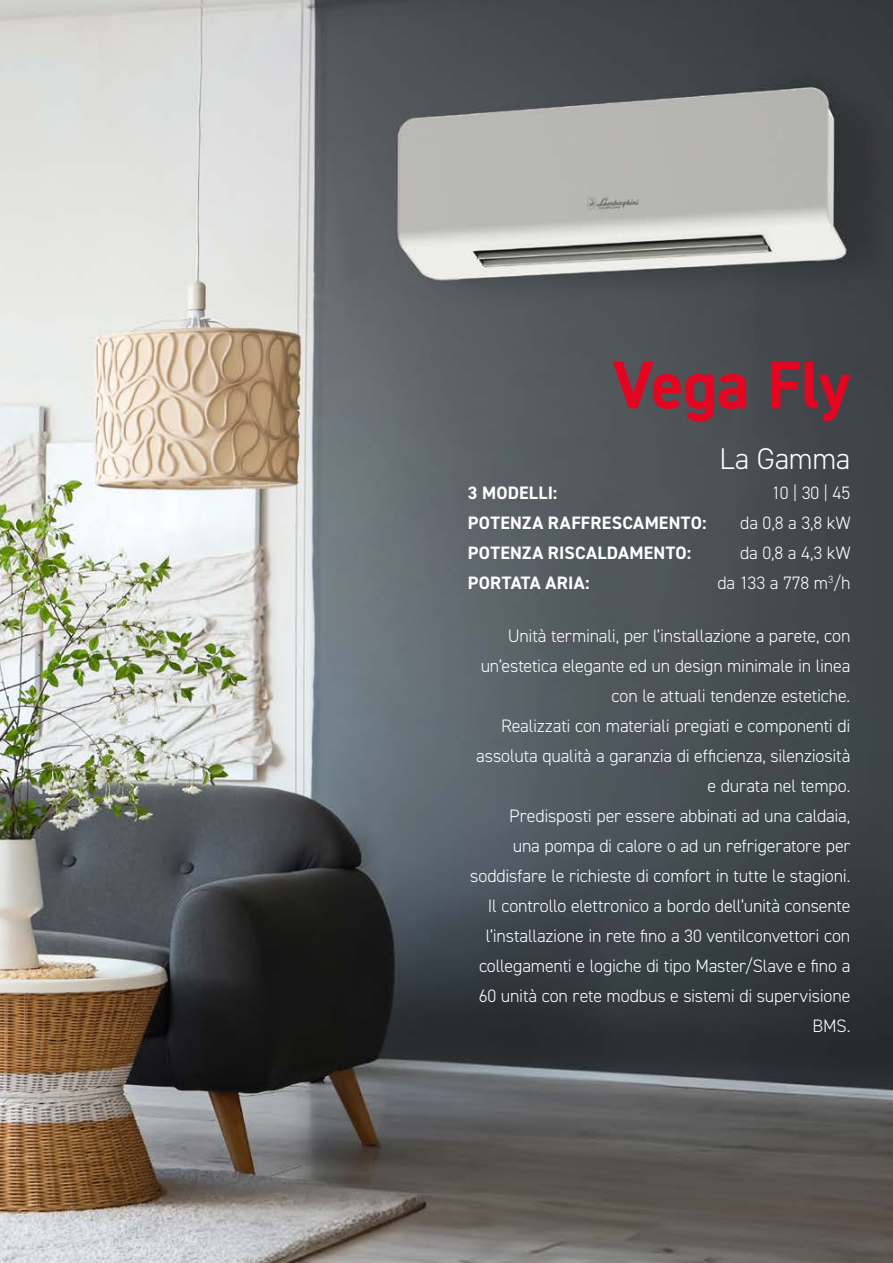
<style>
.page{position:relative;width:893px;height:1263px;background:#fff}
.page>*{position:absolute;margin:0;border:0;box-sizing:border-box;transform-origin:0 0}
.t1{font:700 67.5px "DIN2014";letter-spacing:-.015em;color:#e40521}
.t2{font:300 30px "DIN2014";letter-spacing:-.015em;color:#fff}
.t3{font:300 18px/30px "DIN2014";letter-spacing:-.01em;color:#fff;text-align:right}
.t4{font:700 18px "DIN2014";letter-spacing:.015em;color:#fff}
</style>
<div class="page">
<img style="left:0;top:0;width:893px;height:1263px">
<h1 class="t1" style="left:612px;top:340px;width:239px">Vega Fly</h1>
<h2 class="t2" style="left:719px;top:440px;width:133px">La Gamma</h2>
<p class="t4" style="left:468px;top:481px;width:91px">3 MODELLI:</p>
<p class="t3" style="left:772px;top:478px;width:80px">10 | 30 | 45</p>
<p class="t4" style="left:468px;top:511px;width:240px">POTENZA RAFFRESCAMENTO:</p>
<p class="t3" style="left:740px;top:508px;width:112px">da 0,8 a 3,8 kW</p>
<p class="t4" style="left:468px;top:541px;width:225px">POTENZA RISCALDAMENTO:</p>
<p class="t3" style="left:740px;top:538px;width:112px">da 0,8 a 4,3 kW</p>
<p class="t4" style="left:468px;top:571px;width:123px">PORTATA ARIA:</p>
<p class="t3" style="left:717px;top:568px;width:135px">da 133 a 778 m<sup>3</sup>/h</p>
<p class="t3" style="left:470px;top:621px;width:382px">Unità terminali, per l’installazione a parete, con un’estetica elegante ed un design minimale in linea con le attuali tendenze estetiche.<br>Realizzati con materiali pregiati e componenti di assoluta qualità a garanzia di efficienza, silenziosità e durata nel tempo.<br>Predisposti per essere abbinati ad una caldaia,<br>una pompa di calore o ad un refrigeratore per soddisfare le richieste di comfort in tutte le stagioni.<br>Il controllo elettronico a bordo dell’unità consente l’installazione in rete fino a 30 ventilconvettori con collegamenti e logiche di tipo Master/Slave e fino a 60 unità con rete modbus e sistemi di supervisione BMS.</p>
</div>
